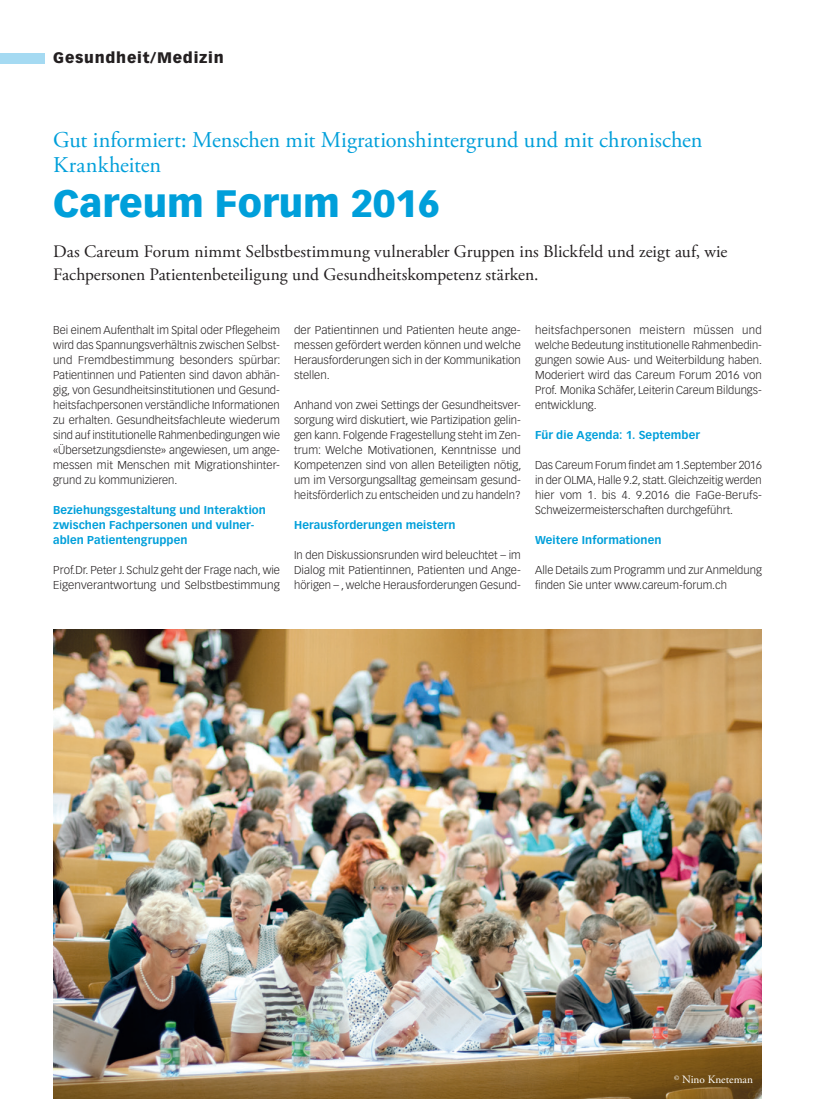
<style>
.page{position:relative;width:815px;height:1099px;background:#fff}
.page>*{position:absolute;margin:0;border:0;box-sizing:border-box;transform-origin:0 0}
.t1{font:900 37.5px "Vectora LT Std";color:#009fda}
.t2{font:22.5px/25px "Adobe Garamond Pro";color:#009fda}
.t3{font:17.5px/22.5px "Adobe Garamond Pro";color:#231f20}
.t4{font:900 15px "Vectora LT Std";letter-spacing:.05em;color:#231f20}
.t5{font:300 11.25px/15px "Vectora LT Std";color:#231f20;text-align:justify}
.t6{font:700 11.25px/15px "Vectora LT Std";letter-spacing:.005em;color:#009fda}
.t7{font:300 11.25px/15px "Vectora LT Std";color:#231f20;text-align:justify;scale:1.04 1}
.t8{font:11.25px "Adobe Garamond Pro";color:#fff}
</style>
<div class="page">
<div style="left:0;top:53px;width:45px;height:10px;background:#a5daf2"></div>
<img style="left:53px;top:629px;width:709px;height:469px">
<h3 class="t4" style="left:53px;top:49px;width:172px">Gesundheit/Medizin</h3>
<h2 class="t2" style="left:53px;top:128px;width:651px">Gut informiert: Menschen mit Migrationshintergrund und mit chronischen<br>Krankheiten</h2>
<h1 class="t1" style="left:53px;top:180px;width:388px">Careum Forum 2016</h1>
<h3 class="t3" style="left:53px;top:241px;width:676px">Das Careum Forum nimmt Selbstbestimmung vulnerabler Gruppen ins Blickfeld und zeigt auf, wie<br>Fachpersonen Patientenbeteiligung und Gesundheitskompetenz stärken.</h3>
<p class="t5" style="left:53px;top:323px;width:229px">Bei einem Aufenthalt im Spital oder Pflegeheim wird das Spannungsverhältnis zwischen Selbst&shy;und Fremdbestimmung besonders spürbar:<br>Patientinnen und Patienten sind davon abhän&shy;gig, von Gesundheitsinstitutionen und Gesund&shy;heitsfachpersonen verständliche Informationen zu erhalten. Gesundheitsfachleute wiederum sind auf institutionelle Rahmenbedingungen wie «Übersetzungsdienste» angewiesen, um ange&shy;messen mit Menschen mit Migrationshinter&shy;grund zu kommunizieren.</p>
<p class="t6" style="left:53px;top:503px;width:214px">Beziehungsgestaltung und Interaktion zwischen Fachpersonen und vulner&shy;ablen Patientengruppen</p>
<p class="t5" style="left:53px;top:563px;width:228px">Prof.Dr. Peter J. Schulz geht der Frage nach, wie<br>Eigenverantwortung und Selbstbestimmung</p>
<p class="t7" style="left:294px;top:323px;width:220px">der Patientinnen und Patienten heute ange&shy;messen gefördert werden können und welche Herausforderungen sich in der Kommunikation stellen.</p>
<p class="t5" style="left:294px;top:398px;width:229px">Anhand von zwei Settings der Gesundheitsver&shy;sorgung wird diskutiert, wie Partizipation gelin&shy;gen kann. Folgende Fragestellung steht im Zen&shy;trum: Welche Motivationen, Kenntnisse und Kompetenzen sind von allen Beteiligten nötig, um im Versorgungsalltag gemeinsam gesund&shy;heitsförderlich zu entscheiden und zu handeln?</p>
<p class="t6" style="left:294px;top:518px;width:163px">Herausforderungen meistern</p>
<p class="t5" style="left:294px;top:548px;width:228px">In den Diskussionsrunden wird beleuchtet – im Dialog mit Patientinnen, Patienten und Ange&shy;hörigen – , welche Herausforderungen Gesund-</p>
<p class="t5" style="left:535px;top:323px;width:229px">heitsfachpersonen meistern müssen und welche Bedeutung institutionelle Rahmenbedin&shy;gungen sowie Aus- und Weiterbildung haben.<br>Moderiert wird das Careum Forum 2016 von Prof. Monika Schäfer, Leiterin Careum Bildungs&shy;entwicklung.</p>
<p class="t6" style="left:535px;top:428px;width:167px">Für die Agenda: 1. September</p>
<p class="t5" style="left:535px;top:458px;width:228px">Das Careum Forum findet am 1.September 2016 in der OLMA, Halle 9.2, statt. Gleichzeitig werden hier vom 1. bis 4. 9.2016 die FaGe-Berufs-Schweizermeisterschaften durchgeführt.</p>
<p class="t6" style="left:535px;top:533px;width:128px">Weitere Informationen</p>
<p class="t5" style="left:535px;top:563px;width:228px">Alle Details zum Programm und zur Anmeldung finden Sie unter www.careum-forum.ch</p>
<p class="t8" style="left:674px;top:1073px;width:80px"><sup>©</sup> Nino Kneteman</p>
</div>
